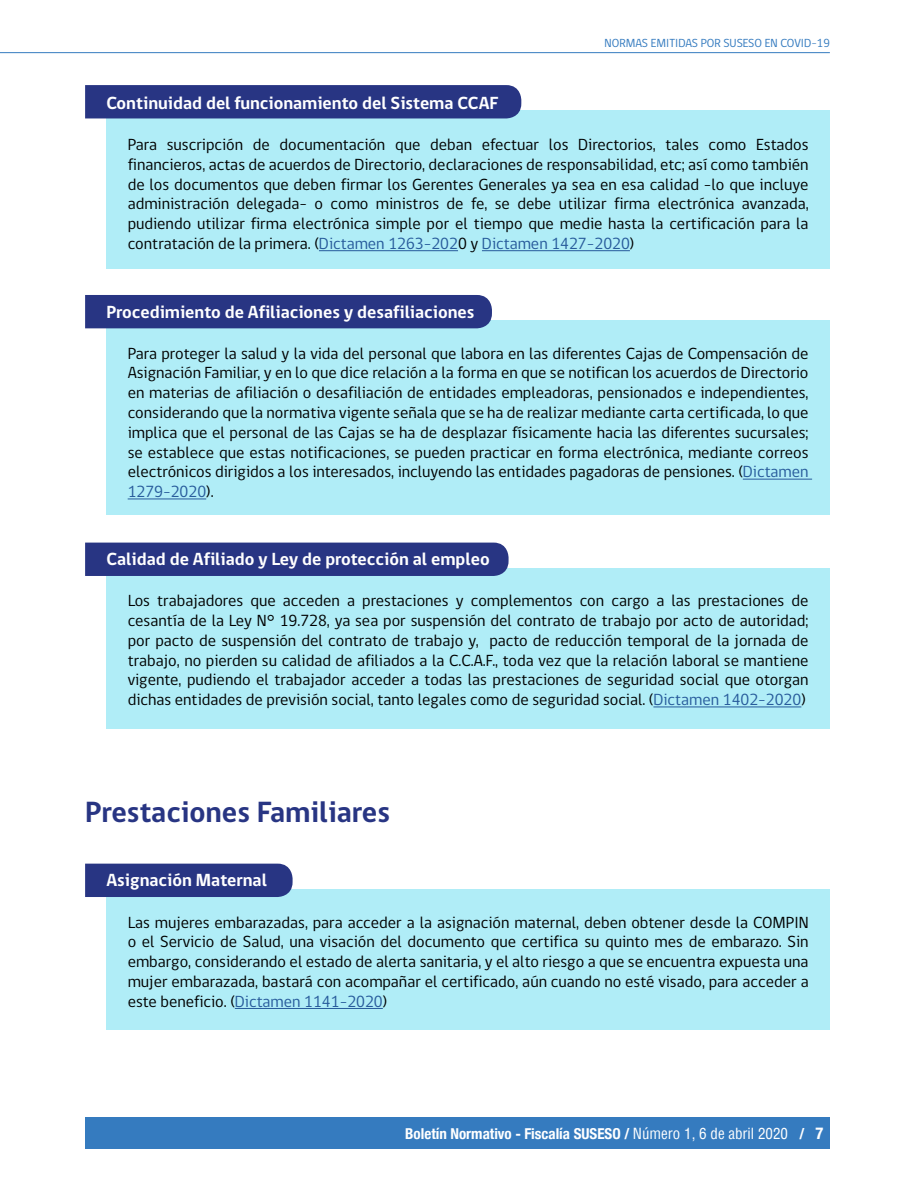
<style>
.page{position:relative;width:915px;height:1187px;background:#fff}
.page>*{position:absolute;margin:0;border:0;box-sizing:border-box;transform-origin:0 0}
.t1{font:700 30px "gob CL";color:#283583}
.t2{font:700 18px "gob CL";color:#fff}
.t3{font:16.5px/19.8px "gob CL";color:#000;text-align:justify}
.t4{font:700 condensed 15px "Helvetica Neue";color:#fff}
.t5{font:12px "gob CL";color:#357bbf}
.s1{color:#275b9b}
.s2{font-family:"Helvetica";font-weight:400}
.s3{font-size:16.5px}
</style>
<div class="page">
<div style="left:85px;top:1116px;width:744px;height:32px;background:#357bbf"></div>
<hr style="left:0;top:52px;width:829px;height:1px;background:#357bbf">
<div style="left:106px;top:889px;width:723px;height:140px;background:#b0edf7"></div>
<div style="left:85px;top:863px;width:207px;height:33px;background:#283583"></div>
<hr style="left:235px;top:1007px;width:147px;height:1px;background:#275b9b">
<div style="left:106px;top:320px;width:723px;height:195px;background:#b0edf7"></div>
<div style="left:85px;top:295px;width:407px;height:33px;background:#283583"></div>
<hr style="left:742px;top:478px;width:69px;height:1px;background:#275b9b">
<hr style="left:128px;top:498px;width:78px;height:1px;background:#275b9b">
<div style="left:106px;top:568px;width:723px;height:160px;background:#b0edf7"></div>
<div style="left:85px;top:542px;width:423px;height:34px;background:#283583"></div>
<hr style="left:653px;top:706px;width:148px;height:1px;background:#275b9b">
<div style="left:106px;top:110px;width:723px;height:159px;background:#b0edf7"></div>
<div style="left:85px;top:85px;width:436px;height:33px;background:#283583"></div>
<hr style="left:319px;top:250px;width:139px;height:1px;background:#275b9b">
<hr style="left:482px;top:250px;width:147px;height:1px;background:#275b9b">
<p class="t5" style="left:604px;top:35px;width:227px">NORMAS EMITIDAS POR SUSESO EN COVID-19</p>
<p class="t2" style="left:106px;top:91px;width:393px">Continuidad del funcionamiento del Sistema CCAF</p>
<p class="t3" style="left:128px;top:135px;width:682px">Para suscripción de documentación que deban efectuar los Directorios, tales como Estados financieros, actas de acuerdos de Directorio, declaraciones de responsabilidad, etc; así como también de los documentos que deben firmar los Gerentes Generales ya sea en esa calidad -lo que incluye administración delegada- o como ministros de fe, se debe utilizar firma electrónica avanzada, pudiendo utilizar firma electrónica simple por el tiempo que medie hasta la certificación para la contratación de la primera. (<span class="s1">Dictamen 1263-202</span>0 y <span class="s1">Dictamen 1427-2020</span>)</p>
<p class="t2" style="left:106px;top:299px;width:369px">Procedimiento de Afiliaciones y desafiliaciones</p>
<p class="t3" style="left:128px;top:343px;width:682px">Para proteger la salud y la vida del personal que labora en las diferentes Cajas de Compensación de Asignación Familiar, y en lo que dice relación a la forma en que se notifican los acuerdos de Directorio en materias de afiliación o desafiliación de entidades empleadoras, pensionados e independientes, considerando que la normativa vigente señala que se ha de realizar mediante carta certificada, lo que implica que el personal de las Cajas se ha de desplazar físicamente hacia las diferentes sucursales; se establece que estas notificaciones, se pueden practicar en forma electrónica, mediante correos electrónicos dirigidos a los interesados, incluyendo las entidades pagadoras de pensiones. (<span class="s1">Dictamen 1279-2020</span>).</p>
<p class="t2" style="left:106px;top:547px;width:385px">Calidad de Afiliado y Ley de protección al empleo</p>
<p class="t3" style="left:128px;top:591px;width:682px">Los trabajadores que acceden a prestaciones y complementos con cargo a las prestaciones de cesantía de la Ley N° 19.728, ya sea por suspensión del contrato de trabajo por acto de autoridad; por pacto de suspensión del contrato de trabajo y, pacto de reducción temporal de la jornada de trabajo, no pierden su calidad de afiliados a la C.C.A.F., toda vez que la relación laboral se mantiene vigente, pudiendo el trabajador acceder a todas las prestaciones de seguridad social que otorgan dichas entidades de previsión social, tanto legales como de seguridad social. (<span class="s1">Dictamen 1402-2020</span>)</p>
<h1 class="t1" style="left:85px;top:791px;width:306px">Prestaciones Familiares</h1>
<p class="t2" style="left:106px;top:868px;width:162px">Asignación Maternal</p>
<p class="t3" style="left:128px;top:912px;width:682px">Las mujeres embarazadas, para acceder a la asignación maternal, deben obtener desde la COMPIN o el Servicio de Salud, una visación del documento que certifica su quinto mes de embarazo. Sin embargo, considerando el estado de alerta sanitaria, y el alto riesgo a que se encuentra expuesta una mujer embarazada, bastará con acompañar el certificado, aún cuando no esté visado, para acceder a este beneficio. (<span class="s1">Dictamen 1141-2020</span>)</p>
<p class="t4" style="left:405px;top:1120px;width:419px">Boletín Normativo - Fiscalía SUSESO / <span class="s2">Número 1, 6 de abril 2020</span> / <span class="s3">7</span></p>
</div>
